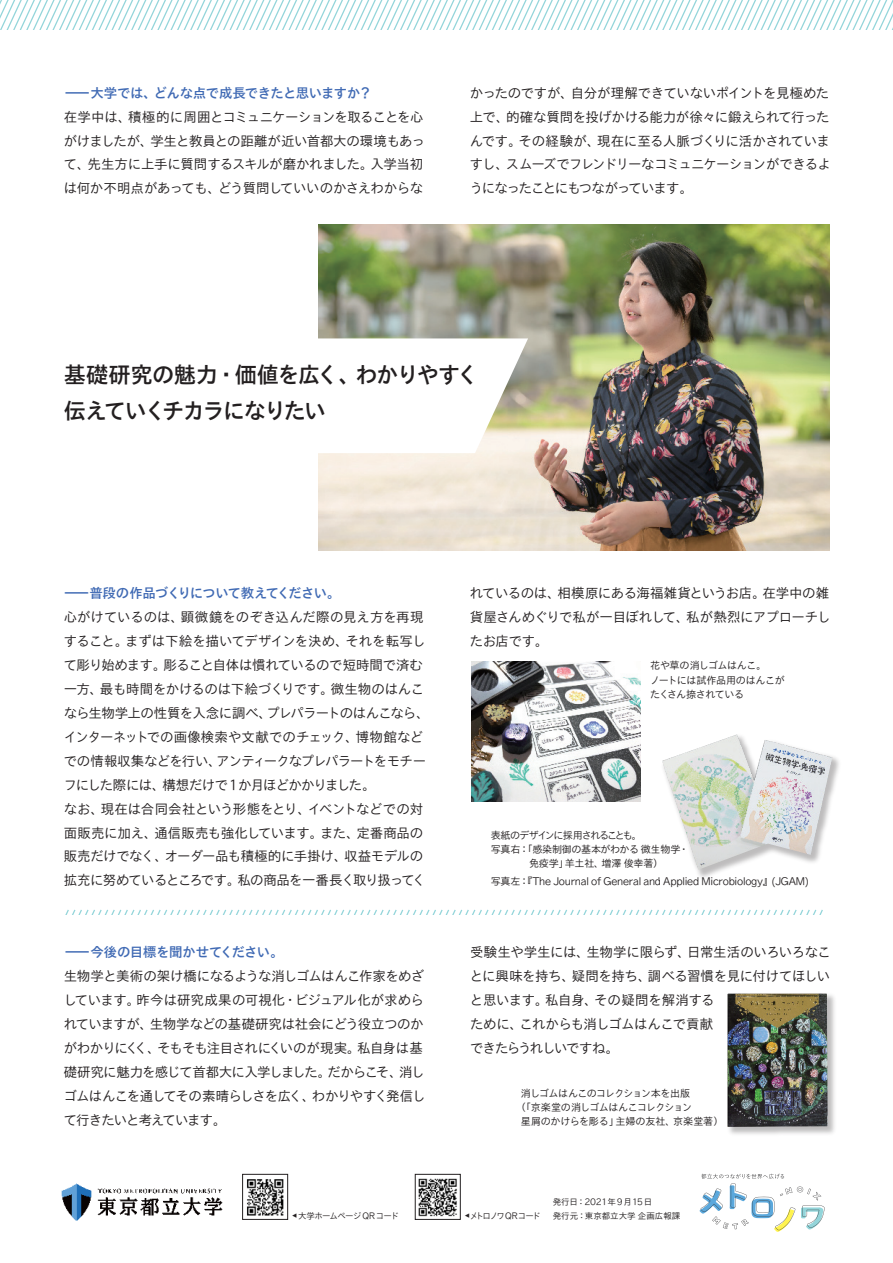
<style>
.page{position:relative;width:893px;height:1263px;background:#fff}
.page>*{position:absolute;margin:0;border:0;box-sizing:border-box;transform-origin:0 0}
.t1{font:22.35px/36.8px "TB Go Std DB";letter-spacing:-.075em;color:#231f20}
.t2{font:13.5px/23.9px "TB Go Std L";letter-spacing:-.04em;color:#231f20}
.t3{font:13.5px "TB Go Std DB";letter-spacing:-.05em;color:#406ab4;scale:2 1}
.t4{font:13.5px "TB Go Std DB";letter-spacing:-.03em;color:#406ab4;scale:2 1}
.t5{font:10.05px/14.2px "TB Go Std L";letter-spacing:-.025em;color:#231f20}
.t6{font:10.05px "TB Go Std L";letter-spacing:-.075em;color:#231f20}
.t7{font:10.05px/14.9px "TB Go Std L";letter-spacing:-.045em;color:#231f20}
.t8{font:8.55px/13.8px "TB Go Std L";letter-spacing:-.01em;color:#231f20}
.t9{font:8.55px "TB Go Std L";letter-spacing:-.08em;color:#231f20}
.t10{font:8.55px "TB Go Std L";letter-spacing:-.165em;color:#231f20}
.t11{font:6.75px "TB Go Std L";color:#231f20}
</style>
<div class="page">
<img style="left:319px;top:224px;width:510px;height:327px">
<svg style="left:318px;top:338px;width:210px;height:115px"></svg>
<svg style="left:66px;top:910px;width:757px;height:4px"></svg>
<svg style="left:0;top:0;width:893px;height:30px"></svg>
<img style="left:415px;top:1174px;width:46px;height:46px">
<img style="left:242px;top:1179px;width:46px;height:41px">
<div style="left:242px;top:1174px;width:46px;height:45px;border:1px solid #231f20"></div>
<div style="left:415px;top:1174px;width:45px;height:45px;border:1px solid #231f20"></div>
<svg style="left:700px;top:1173px;width:125px;height:59px"></svg>
<img style="left:61px;top:1183px;width:162px;height:38px">
<img style="left:471px;top:661px;width:169px;height:141px">
<img style="left:729px;top:995px;width:106px;height:139px">
<img style="left:727px;top:993px;width:101px;height:134px">
<img style="left:697px;top:756px;width:142px;height:122px">
<img style="left:662px;top:734px;width:170px;height:136px">
<p class="t3" style="left:64px;top:81px;width:156px">―大学では、どんな点で成長できたと思いますか？</p>
<p class="t2" style="left:64px;top:104px;width:363px">在学中は、積極的に周囲とコミュニケーションを取ることを心がけましたが、学生と教員との距離が近い首都大の環境もあって、先生方に上手に質問するスキルが磨かれました。入学当初は何か不明点があっても、どう質問していいのかさえわからな</p>
<p class="t2" style="left:470px;top:80px;width:363px">かったのですが、自分が理解できていないポイントを見極めた上で、的確な質問を投げかける能力が徐々に鍛えられて行ったんです。その経験が、現在に至る人脈づくりに活かされていますし、スムーズでフレンドリーなコミュニケーションができるようになったことにもつながっています。</p>
<h1 class="t1" style="left:64px;top:356px;width:416px">基礎研究の魅力・価値を広く、わかりやすく伝えていくチカラになりたい</h1>
<p class="t3" style="left:63px;top:582px;width:140px">―普段の作品づくりについて教えてください。</p>
<p class="t2" style="left:64px;top:604px;width:368px">心がけているのは、顕微鏡をのぞき込んだ際の見え方を再現すること。まずは下絵を描いてデザインを決め、それを転写して彫り始めます。彫ること自体は慣れているので短時間で済む一方、最も時間をかけるのは下絵づくりです。微生物のはんこなら生物学上の性質を入念に調べ、プレパラートのはんこなら、インターネットでの画像検索や文献でのチェック、博物館などでの情報収集などを行い、アンティークなプレパラートをモチーフにした際には、構想だけで1か月ほどかかりました。<br>なお、現在は合同会社という形態をとり、イベントなどでの対面販売に加え、通信販売も強化しています。また、定番商品の販売だけでなく、オーダー品も積極的に手掛け、収益モデルの拡充に努めているところです。私の商品を一番長く取り扱ってく</p>
<p class="t4" style="left:64px;top:941px;width:112px">―今後の目標を聞かせてください。</p>
<p class="t2" style="left:64px;top:963px;width:364px">生物学と美術の架け橋になるような消しゴムはんこ作家をめざしています。昨今は研究成果の可視化・ビジュアル化が求められていますが、生物学などの基礎研究は社会にどう役立つのかがわかりにくく、そもそも注目されにくいのが現実。私自身は基礎研究に魅力を感じて首都大に入学しました。だからこそ、消しゴムはんこを通してその素晴らしさを広く、わかりやすく発信して行きたいと考えています。</p>
<p class="t2" style="left:470px;top:581px;width:362px;text-align:justify">れているのは、相模原にある海福雑貨というお店。在学中の雑貨屋さんめぐりで私が一目ぼれして、私が熱烈にアプローチしたお店です。</p>
<p class="t7" style="left:650px;top:657px;width:136px">花や草の消しゴムはんこ。<br>ノートには試作品用のはんこがたくさん捺されている</p>
<p class="t5" style="left:491px;top:827px;width:200px">表紙のデザインに採用されることも。<br>写真右：「感染制御の基本がわかる微生物学・　　　 免疫学」羊土社、増澤 俊幸著）</p>
<p class="t5" style="left:491px;top:874px;width:321px">写真左：『The Journal of General and Applied Microbiology』(JGAM)</p>
<p class="t2" style="left:470px;top:939px;width:363px">受験生や学生には、生物学に限らず、日常生活のいろいろなことに興味を持ち、疑問を持ち、調べる習慣を見に付けてほしいと思います。私自身、その疑問を解消する<br>ために、これからも消しゴムはんこで貢献<br>できたらうれしいですね。</p>
<p class="t6" style="left:521px;top:1084px;width:171px">消しゴムはんこのコレクション本を出版</p>
<p class="t6" style="left:516px;top:1099px;width:178px">（「京楽堂の消しゴムはんこコレクション</p>
<p class="t5" style="left:521px;top:1114px;width:204px">星屑のかけらを彫る」主婦の友社、京楽堂著）</p>
<p class="t11" style="left:289px;top:1219px;width:8px;rotate:-90deg">▲</p>
<p class="t9" style="left:298px;top:1208px;width:102px">大学ホームページ QRコード</p>
<p class="t10" style="left:470px;top:1208px;width:72px">メトロノワQRコード</p>
<p class="t11" style="left:462px;top:1219px;width:8px;rotate:-90deg">▲</p>
<p class="t8" style="left:553px;top:1194px;width:129px">発行日：2021年9月15日<br>発行元：東京都立大学 企画広報課</p>
</div>
